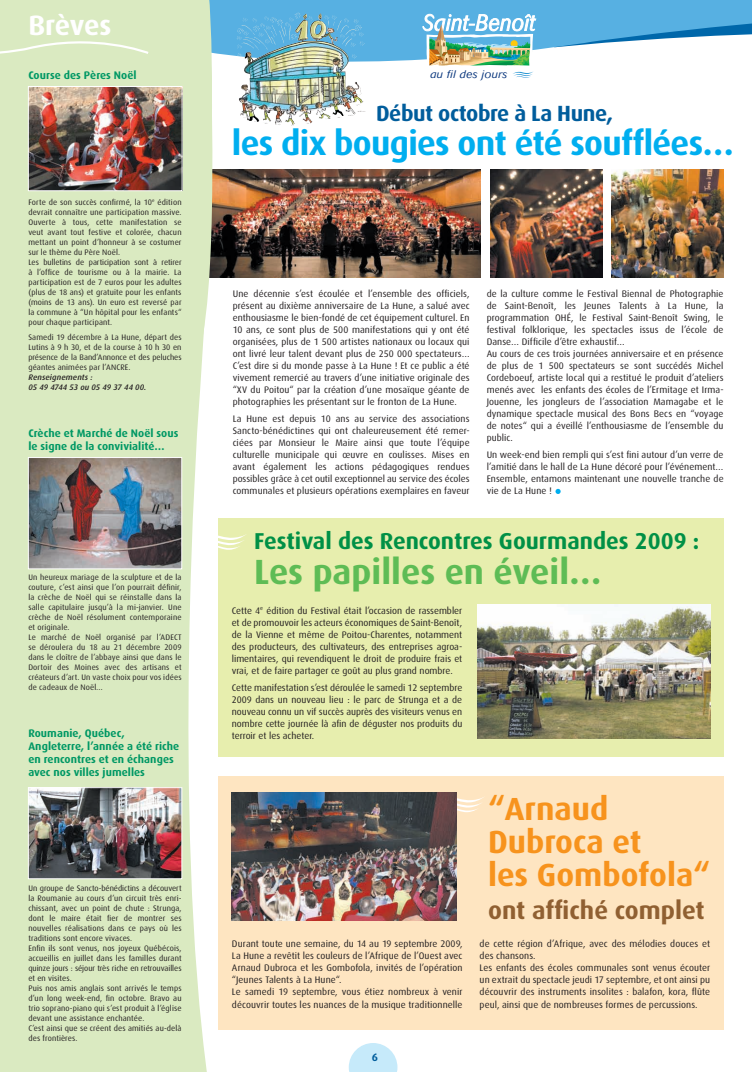
<style>
.page{position:relative;width:752px;height:1072px;background:#fff}
.page>*{position:absolute;margin:0;border:0;box-sizing:border-box;transform-origin:0 0}
.t1{font:700 35px "Dax";color:#5ebc55}
.t2{font:700 34px "Dax";letter-spacing:-.02em;color:#00aeef}
.t3{font:700 32px "Dax";color:#f7931d}
.t4{font:700 28px "Dax";letter-spacing:-.015em;color:#fff}
.t5{font:700 25px "Dax";color:#906032}
.t6{font:700 23px "Dax";color:#009046}
.t7{font:700 22px "Dax";letter-spacing:-.02em;color:#005d9c}
.t8{font:700 11px/13px "Dax";letter-spacing:.005em;color:#009864}
.t9{font:italic 300 11px "Cosmos";letter-spacing:.025em;color:#08357c}
.t10{font:700 11px "Dax";color:#005d9c}
.t11{font:9.5px/12px "Dax";letter-spacing:.01em;color:#231f20;text-align:justify}
.t12{font:8px/10px "Dax";letter-spacing:.015em;color:#231f20;text-align:justify}
.t13{font:8px "Dax";letter-spacing:-.005em;color:#231f20}
.t14{font:italic 500 8px "Dax";letter-spacing:.01em;color:#231f20}
</style>
<div class="page">
<svg style="left:0;top:335px;width:223px;height:737px;background:#dfedca"></svg>
<svg style="left:348px;top:1043px;width:49px;height:29px"></svg>
<div style="left:218px;top:517px;width:505px;height:239px;background:#e7eeae"></div>
<div style="left:218px;top:775px;width:505px;height:254px;background:#fee5c1"></div>
<svg style="left:195px;top:533px;width:51px;height:17px"></svg>
<svg style="left:456px;top:796px;width:28px;height:16px"></svg>
<img style="left:477px;top:604px;width:233px;height:134px">
<img style="left:232px;top:792px;width:224px;height:128px">
<img style="left:30px;top:789px;width:150px;height:88px">
<div style="left:28px;top:787px;width:154px;height:92px;border:1px solid #fff"></div>
<img style="left:0;top:0;width:751px;height:335px">
<img style="left:30px;top:88px;width:150px;height:101px">
<div style="left:28px;top:86px;width:154px;height:105px;border:1px solid #fff"></div>
<img style="left:244px;top:13px;width:76px;height:47px">
<img style="left:30px;top:459px;width:150px;height:108px">
<div style="left:28px;top:457px;width:154px;height:112px;border:1px solid #fff"></div>
<svg style="left:555px;top:489px;width:5px;height:5px"></svg>
<p class="t4" style="left:28px;top:9px;width:84px">Brèves</p>
<p class="t8" style="left:28px;top:69px;width:110px">Course des Pères Noël</p>
<p class="t12" style="left:28px;top:197px;width:155px">Forte de son succès confirmé, la 10<sup>e</sup> édition devrait connaître une participation massive.</p>
<p class="t12" style="left:28px;top:217px;width:155px">Ouverte à tous, cette manifestation se</p>
<p class="t12" style="left:28px;top:227px;width:155px">veut avant tout festive et colorée, chacun</p>
<p class="t12" style="left:28px;top:237px;width:155px">mettant un point d’honneur à se costumer sur le thème du Père Noël.</p>
<p class="t13" style="left:28px;top:257px;width:155px">Les bulletins de participation sont à retirer</p>
<p class="t12" style="left:28px;top:267px;width:155px">à l’office de tourisme ou à la mairie. La</p>
<p class="t12" style="left:28px;top:277px;width:155px">participation est de 7 euros pour les adultes (plus de 18 ans) et gratuite pour les enfants (moins de 13 ans). Un euro est reversé par</p>
<p class="t12" style="left:28px;top:307px;width:155px">la commune à “Un hôpital pour les enfants“ pour chaque participant.</p>
<p class="t12" style="left:28px;top:332px;width:155px">Samedi 19 décembre à La Hune, départ des Lutins à 9 h 30, et de la course à 10 h 30 en présence de la Band’Annonce et des peluches géantes animées par l’ANCRE.</p>
<p class="t14" style="left:28px;top:372px;width:66px">Renseignements :</p>
<p class="t14" style="left:28px;top:382px;width:119px">05 49 4744 53 ou 05 49 37 44 00.</p>
<p class="t8" style="left:28px;top:427px;width:151px">Crèche et Marché de Noël sous le signe de la convivialité…</p>
<p class="t12" style="left:28px;top:572px;width:155px">Un heureux mariage de la sculpture et de la couture, c’est ainsi que l’on pourrait définir, la crèche de Noël qui se réinstalle dans la salle capitulaire jusqu’à la mi-janvier. Une crèche de Noël résolument contemporaine et originale.</p>
<p class="t12" style="left:28px;top:632px;width:155px">Le marché de Noël organisé par l’ADECT se déroulera du 18 au 21 décembre 2009 dans le cloître de l’abbaye ainsi que dans le</p>
<p class="t12" style="left:28px;top:662px;width:155px">Dortoir des Moines avec des artisans et</p>
<p class="t12" style="left:28px;top:672px;width:155px">créateurs d’art. Un vaste choix pour vos idées de cadeaux de Noël…</p>
<p class="t8" style="left:28px;top:727px;width:98px">Roumanie, Québec,</p>
<p class="t8" style="left:28px;top:740px;width:152px">Angleterre, l’année a été riche en rencontres et en échanges avec nos villes jumelles</p>
<p class="t12" style="left:28px;top:883px;width:155px">Un groupe de Sancto-bénédictins a découvert la Roumanie au cours d’un circuit très enri&shy;chissant, avec un point de chute : Strunga, dont le maire était fier de montrer ses</p>
<p class="t12" style="left:28px;top:923px;width:155px">nouvelles réalisations dans ce pays où les traditions sont encore vivaces.</p>
<p class="t12" style="left:28px;top:943px;width:155px">Enfin ils sont venus, nos joyeux Québécois, accueillis en juillet dans les familles durant quinze jours : séjour très riche en retrouvailles et en visites.</p>
<p class="t12" style="left:28px;top:983px;width:155px">Puis nos amis anglais sont arrivés le temps d’un long week-end, fin octobre. Bravo au trio soprano-piano qui s’est produit à l’église devant une assistance enchantée.</p>
<p class="t12" style="left:28px;top:1023px;width:155px">C’est ainsi que se créent des amitiés au-delà des frontières.</p>
<p class="t9" style="left:430px;top:68px;width:79px">au fil des jours</p>
<p class="t7" style="left:376px;top:101px;width:238px">Début octobre à La Hune,</p>
<p class="t2" style="left:232px;top:124px;width:503px">les dix bougies ont été soufflées…</p>
<p class="t11" style="left:232px;top:287px;width:238px">Une décennie s’est écoulée et l’ensemble des officiels,</p>
<p class="t11" style="left:232px;top:299px;width:238px">présent au dixième anniversaire de La Hune, a salué avec enthousiasme le bien-fondé de cet équipement culturel. En 10 ans, ce sont plus de 500 manifestations qui y ont été organisées, plus de 1 500 artistes nationaux ou locaux qui ont livré leur talent devant plus de 250 000 spectateurs… C’est dire si du monde passe à La Hune ! Et ce public a été vivement remercié au travers d’une initiative originale des “XV du Poitou“ par la création d’une mosaïque géante de photographies les présentant sur le fronton de La Hune.</p>
<p class="t11" style="left:232px;top:412px;width:238px">La Hune est depuis 10 ans au service des associations<br>Sancto-bénédictines qui ont chaleureusement été remer-</p>
<p class="t11" style="left:232px;top:436px;width:238px">ciées par Monsieur le Maire ainsi que toute l’équipe</p>
<p class="t11" style="left:232px;top:448px;width:238px">culturelle municipale qui œuvre en coulisses. Mises en avant également les actions pédagogiques rendues</p>
<p class="t11" style="left:232px;top:472px;width:238px">possibles grâce à cet outil exceptionnel au service des écoles communales et plusieurs opérations exemplaires en faveur</p>
<p class="t11" style="left:486px;top:287px;width:238px">de la culture comme le Festival Biennal de Photographie</p>
<p class="t11" style="left:486px;top:299px;width:238px">de Saint-Benoît, les Jeunes Talents à La Hune, la</p>
<p class="t11" style="left:486px;top:311px;width:238px">programmation OHÉ, le Festival Saint-Benoît Swing, le</p>
<p class="t11" style="left:486px;top:323px;width:238px">festival folklorique, les spectacles issus de l’école de</p>
<p class="t11" style="left:486px;top:335px;width:140px">Danse… Difficile d’être exhaustif…</p>
<p class="t11" style="left:486px;top:347px;width:238px">Au cours de ces trois journées anniversaire et en présence</p>
<p class="t11" style="left:486px;top:359px;width:238px">de plus de 1 500 spectateurs se sont succédés Michel</p>
<p class="t11" style="left:486px;top:371px;width:238px">Cordeboeuf, artiste local qui a restitué le produit d’ateliers menés avec les enfants des écoles de l’Ermitage et Irma-Jouenne, les jongleurs de l’association Mamagabe et le dynamique spectacle musical des Bons Becs en “voyage de notes“ qui a éveillé l’enthousiasme de l’ensemble du public.</p>
<p class="t11" style="left:486px;top:448px;width:238px">Un week-end bien rempli qui s’est fini autour d’un verre de l’amitié dans le hall de La Hune décoré pour l’événement… Ensemble, entamons maintenant une nouvelle tranche de vie de La Hune !</p>
<p class="t6" style="left:254px;top:528px;width:446px">Festival des Rencontres Gourmandes 2009 :</p>
<p class="t1" style="left:254px;top:552px;width:349px">Les papilles en éveil…</p>
<p class="t11" style="left:231px;top:604px;width:232px">Cette 4<sup>e</sup> édition du Festival était l’occasion de rassembler et de promouvoir les acteurs économiques de Saint-Benoît, de la Vienne et même de Poitou-Charentes, notamment des producteurs, des cultivateurs, des entreprises agroa&shy;limentaires, qui revendiquent le droit de produire frais et vrai, et de faire partager ce goût au plus grand nombre.</p>
<p class="t11" style="left:231px;top:681px;width:232px">Cette manifestation s’est déroulée le samedi 12 septembre 2009 dans un nouveau lieu : le parc de Strunga et a de nouveau connu un vif succès auprès des visiteurs venus en nombre cette journée là afin de déguster nos produits du terroir et les acheter.</p>
<p class="t11" style="left:232px;top:938px;width:232px">Durant toute une semaine, du 14 au 19 septembre 2009, La Hune a revêtit les couleurs de l’Afrique de l’Ouest avec Arnaud Dubroca et les Gombofola, invités de l’opération</p>
<p class="t11" style="left:232px;top:974px;width:111px">“Jeunes Talents à La Hune“.</p>
<p class="t11" style="left:232px;top:986px;width:232px">Le samedi 19 septembre, vous étiez nombreux à venir découvrir toutes les nuances de la musique traditionnelle</p>
<p class="t10" style="left:372px;top:1051px;width:8px">6</p>
<p class="t3" style="left:488px;top:791px;width:122px">“Arnaud</p>
<p class="t3" style="left:488px;top:824px;width:155px">Dubroca et</p>
<p class="t3" style="left:488px;top:857px;width:223px">les Gombofola“</p>
<p class="t5" style="left:488px;top:896px;width:218px">ont affiché complet</p>
<p class="t11" style="left:479px;top:938px;width:232px">de cette région d’Afrique, avec des mélodies douces et des chansons.</p>
<p class="t11" style="left:479px;top:962px;width:232px">Les enfants des écoles communales sont venus écouter un extrait du spectacle jeudi 17 septembre, et ont ainsi pu découvrir des instruments insolites : balafon, kora, flûte peul, ainsi que de nombreuses formes de percussions.</p>
</div>
